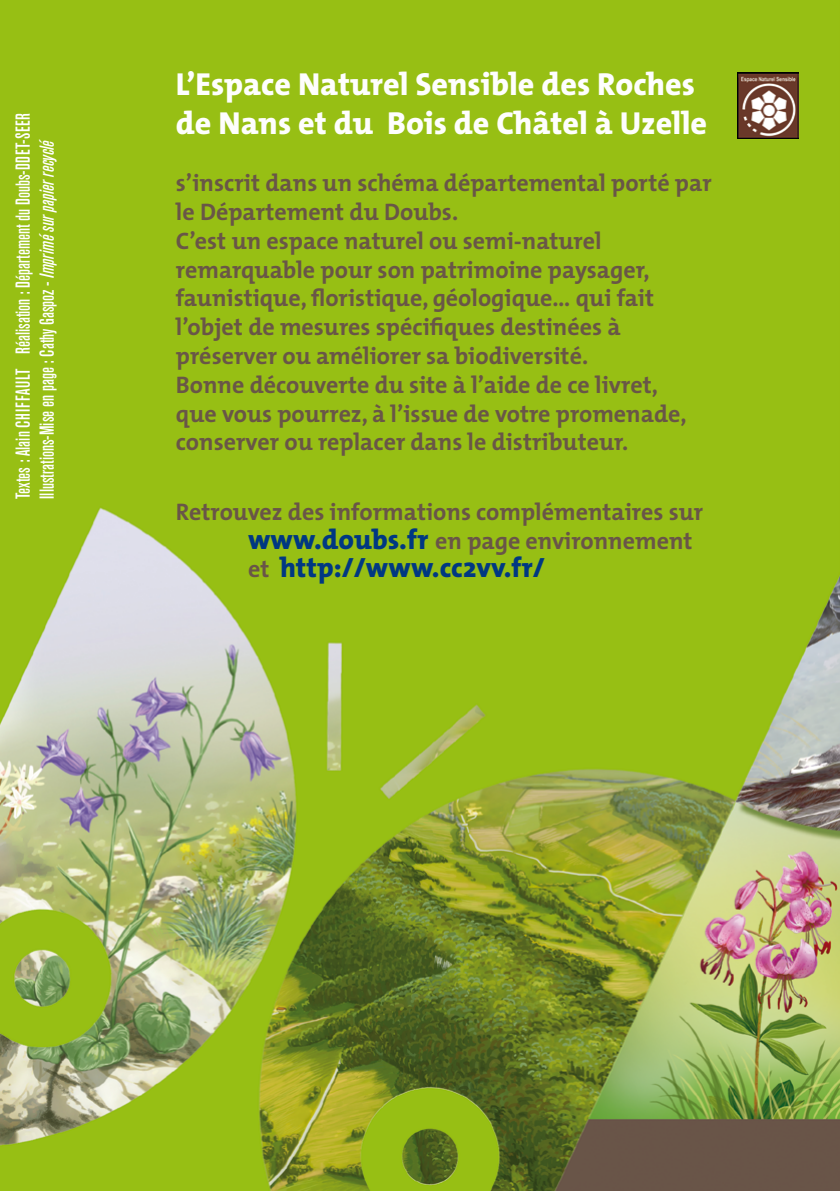
<style>
.page{position:relative;width:840px;height:1191px;background:#fff}
.page>*{position:absolute;margin:0;border:0;box-sizing:border-box;transform-origin:0 0}
.t1{font:800 32px/38.4px "The Mix";color:#fefefd}
.t2{font:800 28px "The Mix";color:#003882}
.t3{font:700 24px/28.8px "The Mix";color:#695647}
.t4{font:700 24px/28.8px "The Mix";color:#695548}
.t5{font:500 condensed 20px/24px "Akzidenz Grotesk Std";color:#fff;scale:.96 1}
.s1{font-style:italic}
.s2{font-weight:800;font-size:28px;color:#003882}
.s3{font-weight:700;font-size:24px;color:#695548}
</style>
<div class="page">
<img style="left:0;top:0;width:839px;height:1191px">
<img style="left:737px;top:72px;width:60px;height:66px">
<p class="t5" style="left:11px;top:499px;width:404px;rotate:-90deg">Textes : Alain Chiffault Réalisation : Département du Doubs-DDET-SEER<br>Illustrations-Mise en page : Cathy Gaspoz - <span class="s1">Imprimé sur papier recyclé</span></p>
<h1 class="t1" style="left:176px;top:64px;width:532px">L’Espace Naturel Sensible des Roches de Nans et du Bois de Châtel à Uzelle</h1>
<p class="t3" style="left:176px;top:168px;width:537px">s’inscrit dans un schéma départemental porté par le Département du Doubs.<br>C’est un espace naturel ou semi-naturel remarquable pour son patrimoine paysager, faunistique, floristique, géologique… qui fait l’objet de mesures spécifiques destinées à préserver ou améliorer sa biodiversité.<br>Bonne découverte du site à l’aide de ce livret,<br>que vous pourrez, à l’issue de votre promenade, conserver ou replacer dans le distributeur.</p>
<p class="t4" style="left:248px;top:496px;width:456px;text-indent:-72px">Retrouvez des informations complémentaires sur <span class="s2">www.doubs.fr</span> en page environnement</p>
<p class="t2" style="left:248px;top:544px;width:298px"><span class="s3">et</span> http://www.cc2vv.fr/</p>
</div>
